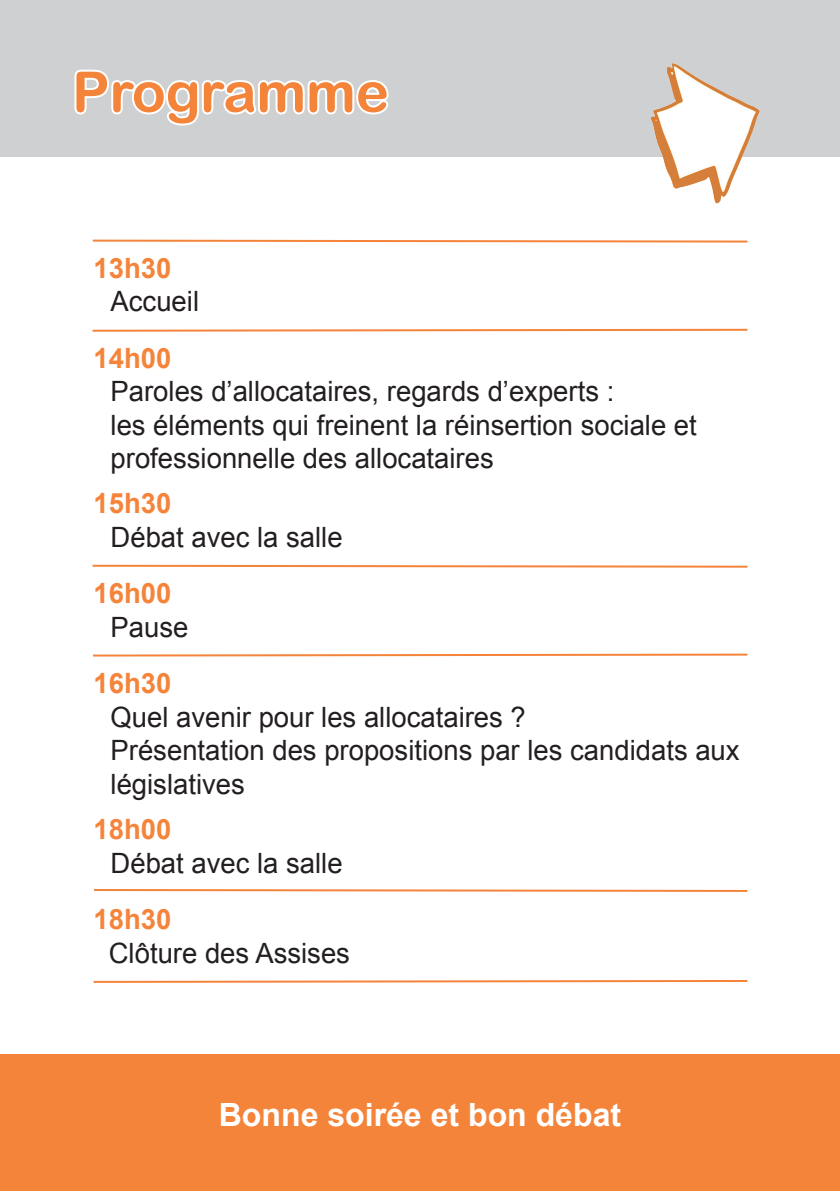
<style>
.page{position:relative;width:840px;height:1191px;background:#fff}
.page>*{position:absolute;margin:0;border:0;box-sizing:border-box;transform-origin:0 0}
.t1{font:56px "Arial Rounded MT Bold";color:#f5843b}
.t2{font:700 32px "Arial";color:#fff}
.t3{font:28px/33.6px "Arial";color:#231f20}
.t4{font:700 28px "Arial";color:#f5843b}
</style>
<div class="page">
<div style="left:0;top:1054px;width:839px;height:137px;background:#f5843b"></div>
<div style="left:0;top:0;width:839px;height:156px;background:#cfd0d2"></div>
<img style="left:642px;top:63px;width:125px;height:141px">
<svg style="left:74px;top:69px;width:315px;height:57px"></svg>
<svg style="left:92px;top:328px;width:656px;height:4px"></svg>
<svg style="left:92px;top:564px;width:656px;height:4px"></svg>
<svg style="left:93px;top:653px;width:655px;height:4px"></svg>
<svg style="left:92px;top:239px;width:656px;height:4px"></svg>
<svg style="left:93px;top:980px;width:655px;height:3px"></svg>
<svg style="left:94px;top:889px;width:654px;height:3px"></svg>
<h1 class="t1" style="left:72px;top:59px;width:318px">Programme</h1>
<p class="t4" style="left:93px;top:249px;width:79px">13h30</p>
<p class="t3" style="left:110px;top:285px;width:90px">Accueil</p>
<p class="t4" style="left:93px;top:339px;width:79px">14h00</p>
<p class="t3" style="left:110px;top:375px;width:587px">Paroles d’allocataires, regards d’experts :<br>les éléments qui freinent la réinsertion sociale et professionnelle des allocataires</p>
<p class="t4" style="left:93px;top:485px;width:79px">15h30</p>
<p class="t3" style="left:110px;top:520px;width:233px">Débat avec la salle</p>
<p class="t4" style="left:93px;top:575px;width:79px">16h00</p>
<p class="t3" style="left:110px;top:610px;width:79px">Pause</p>
<p class="t4" style="left:93px;top:664px;width:79px">16h30</p>
<p class="t3" style="left:110px;top:700px;width:630px">Quel avenir pour les allocataires ?<br>Présentation des propositions par les candidats aux législatives</p>
<p class="t4" style="left:93px;top:810px;width:79px">18h00</p>
<p class="t3" style="left:110px;top:846px;width:233px">Débat avec la salle</p>
<p class="t4" style="left:93px;top:900px;width:79px">18h30</p>
<p class="t3" style="left:109px;top:936px;width:242px">Clôture des Assises</p>
<p class="t2" style="left:219px;top:1093px;width:403px">Bonne soirée et bon débat</p>
</div>
